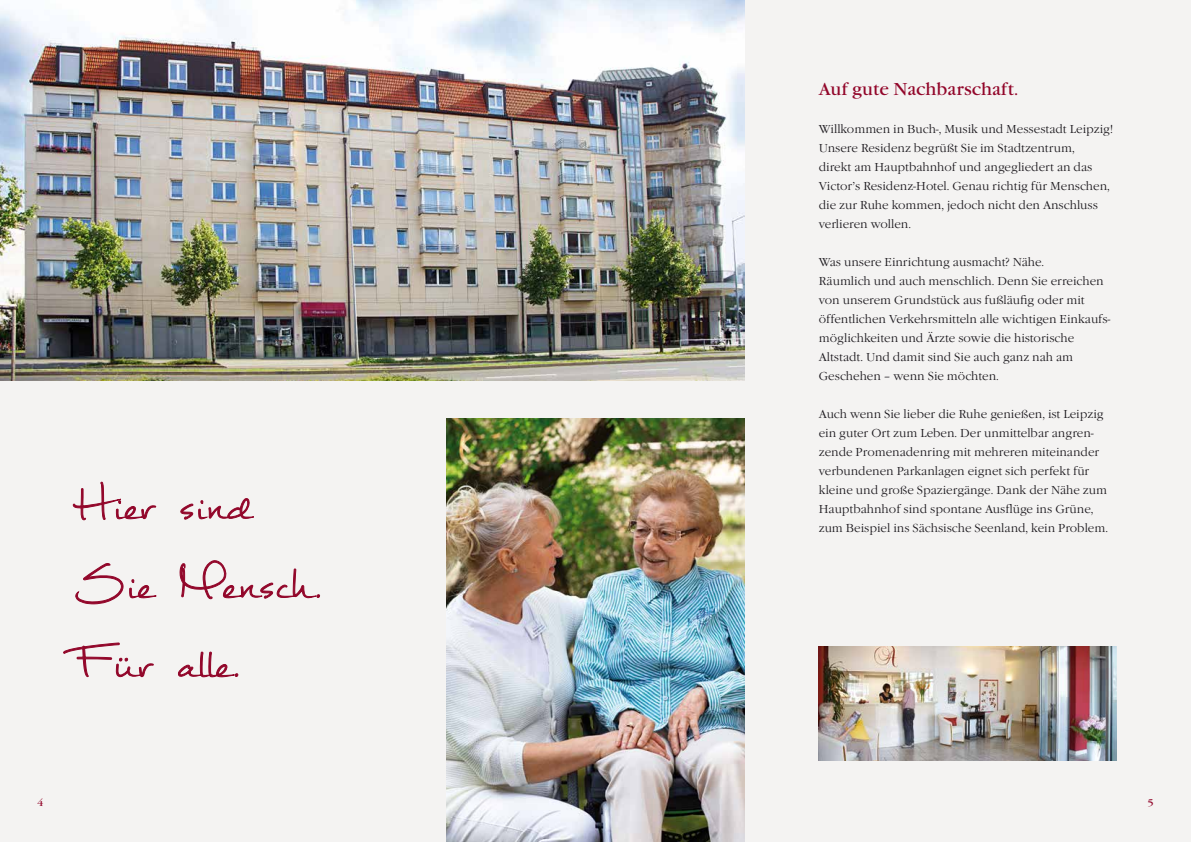
<style>
.page{position:relative;width:1191px;height:842px;background:#f4f3f2}
.page>*{position:absolute;margin:0;border:0;box-sizing:border-box;transform-origin:0 0}
.t1{font:77px/79px "Mathilde";letter-spacing:.02em;color:#92062a}
.t2{font:18px "Garamond Itc T Boo";color:#92062a}
.t3{font:300 12px/19px "Garamond Itc T";color:#1a171c}
.t4{font:10px "Garamond Itc T Boo";color:#92062a;scale:1.09 1}
</style>
<div class="page">
<img style="left:446px;top:418px;width:298px;height:424px">
<img style="left:819px;top:646px;width:297px;height:114px">
<img style="left:0;top:0;width:744px;height:380px">
<svg style="left:73px;top:481px;width:83px;height:40px"></svg>
<svg style="left:180px;top:498px;width:74px;height:22px"></svg>
<svg style="left:75px;top:563px;width:82px;height:41px"></svg>
<svg style="left:179px;top:560px;width:141px;height:39px"></svg>
<svg style="left:63px;top:642px;width:91px;height:35px"></svg>
<svg style="left:178px;top:651px;width:60px;height:26px"></svg>
<h1 class="t1" style="left:74px;top:453px;width:250px">Hier sind<br>Sie Mensch.<br>Für alle.</h1>
<h2 class="t2" style="left:819px;top:79px;width:201px">Auf gute Nachbarschaft.</h2>
<p class="t3" style="left:819px;top:120px;width:296px">Willkommen in Buch-, Musik und Messestadt Leipzig!<br>Unsere Residenz begrüßt Sie im Stadtzentrum,<br>direkt am Hauptbahnhof und angegliedert an das Victor’s Residenz-Hotel. Genau richtig für Menschen, die zur Ruhe kommen, jedoch nicht den Anschluss verlieren wollen.</p>
<p class="t3" style="left:819px;top:253px;width:293px">Was unsere Einrichtung ausmacht? Nähe.<br>Räumlich und auch menschlich. Denn Sie erreichen von unserem Grundstück aus fußläufig oder mit öffentlichen Verkehrsmitteln alle wichtigen Einkaufs&shy;möglichkeiten und Ärzte sowie die historische Altstadt. Und damit sind Sie auch ganz nah am Geschehen – wenn Sie möchten.</p>
<p class="t3" style="left:819px;top:405px;width:291px">Auch wenn Sie lieber die Ruhe genießen, ist Leipzig ein guter Ort zum Leben. Der unmittelbar angren&shy;zende Promenadenring mit mehreren miteinander verbundenen Parkanlagen eignet sich perfekt für kleine und große Spaziergänge. Dank der Nähe zum Hauptbahnhof sind spontane Ausflüge ins Grüne, zum Beispiel ins Sächsische Seenland, kein Problem.</p>
<p class="t4" style="left:37px;top:796px;width:7px">4</p>
<p class="t4" style="left:1147px;top:796px;width:7px">5</p>
</div>
